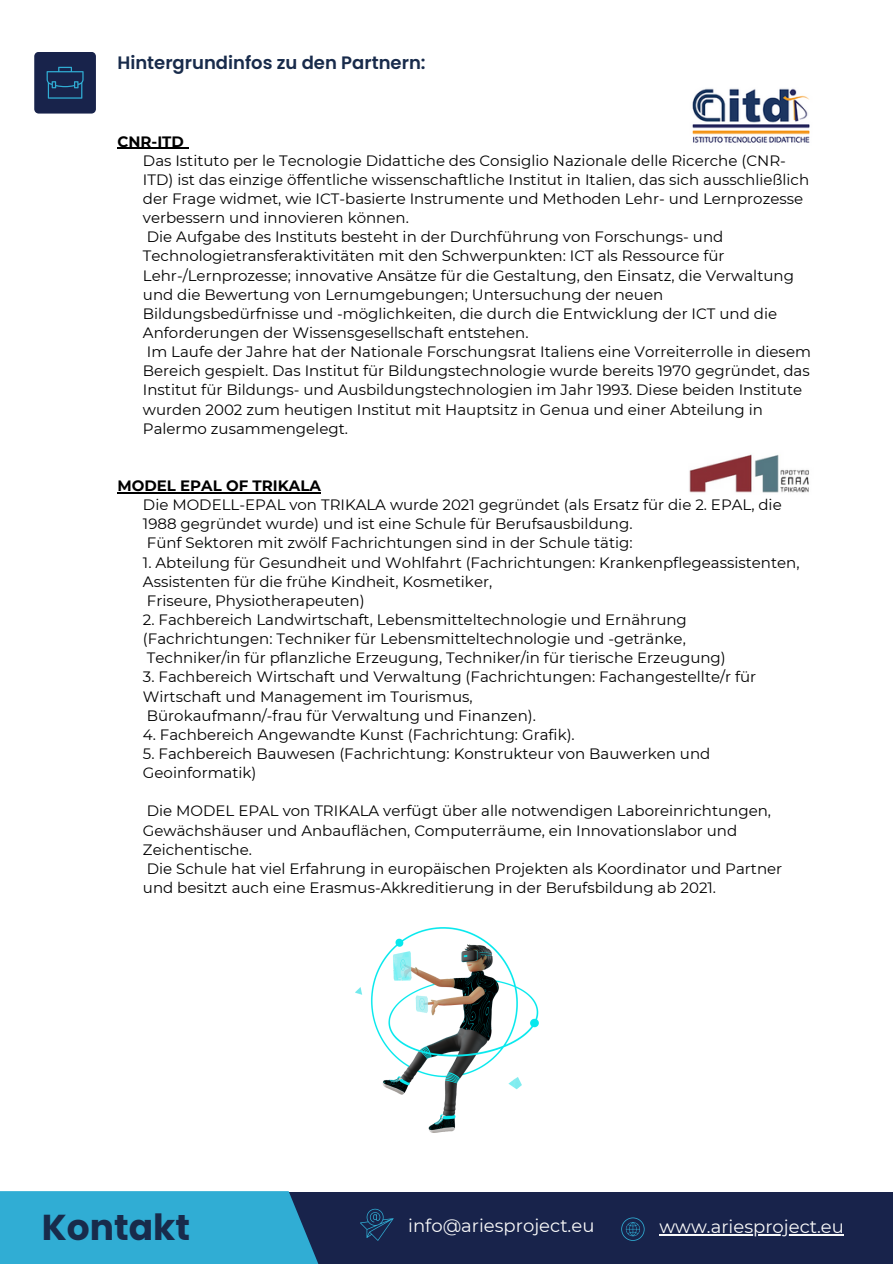
<style>
.page{position:relative;width:893px;height:1264px;background:#fff}
.page>*{position:absolute;margin:0;border:0;box-sizing:border-box;transform-origin:0 0}
.t1{font:700 36px "Poppins";color:#182b4b}
.t2{font:18px "Montserrat";color:#fafafa}
.t3{font:600 18px "Poppins";color:#182b4b}
.t4{font:15px/19.2px "Montserrat";color:#000}
.t5{font:700 15px "Montserrat";color:#000}
</style>
<div class="page">
<div style="left:208px;top:1191px;width:684px;height:72px;background:#18234b"></div>
<svg style="left:0;top:1191px;width:452px;height:72px;fill:#30add4"></svg>
<svg style="left:621px;top:1217px;width:23px;height:23px"></svg>
<svg style="left:34px;top:52px;width:62px;height:62px;background:#1d2f56"></svg>
<img style="left:355px;top:927px;width:183px;height:205px">
<svg style="left:360px;top:1208px;width:33px;height:32px"></svg>
<hr style="left:117px;top:148px;width:67px;height:1px;background:#000">
<hr style="left:117px;top:492px;width:63px;height:1px;background:#000">
<hr style="left:180px;top:492px;width:141px;height:1px;background:#000">
<img style="left:692px;top:88px;width:118px;height:55px">
<img style="left:689px;top:454px;width:120px;height:39px">
<hr style="left:659px;top:1234px;width:184px;height:1px;background:#fafafa">
<p class="t3" style="left:117px;top:50px;width:310px">Hintergrundinfos zu den Partnern:</p>
<h2 class="t5" style="left:117px;top:132px;width:68px">CNR-ITD</h2>
<p class="t4" style="left:143px;top:151px;width:667px">Das Istituto per le Tecnologie Didattiche des Consiglio Nazionale delle Ricerche (CNR-ITD) ist das einzige öffentliche wissenschaftliche Institut in Italien, das sich ausschließlich der Frage widmet, wie ICT-basierte Instrumente und Methoden Lehr- und Lernprozesse verbessern und innovieren können.</p>
<p class="t4" style="left:143px;top:227px;width:652px">Die Aufgabe des Instituts besteht in der Durchführung von Forschungs- und Technologietransferaktivitäten mit den Schwerpunkten: ICT als Ressource für Lehr-/Lernprozesse; innovative Ansätze für die Gestaltung, den Einsatz, die Verwaltung und die Bewertung von Lernumgebungen; Untersuchung der neuen Bildungsbedürfnisse und -möglichkeiten, die durch die Entwicklung der ICT und die Anforderungen der Wissensgesellschaft entstehen.</p>
<p class="t4" style="left:143px;top:342px;width:669px">Im Laufe der Jahre hat der Nationale Forschungsrat Italiens eine Vorreiterrolle in diesem Bereich gespielt. Das Institut für Bildungstechnologie wurde bereits 1970 gegründet, das Institut für Bildungs- und Ausbildungstechnologien im Jahr 1993. Diese beiden Institute wurden 2002 zum heutigen Institut mit Hauptsitz in Genua und einer Abteilung in Palermo zusammengelegt.</p>
<p class="t5" style="left:117px;top:476px;width:205px">MODEL EPAL OF TRIKALA</p>
<p class="t4" style="left:143px;top:495px;width:640px">Die MODELL-EPAL von TRIKALA wurde 2021 gegründet (als Ersatz für die 2. EPAL, die<br>1988 gegründet wurde) und ist eine Schule für Berufsausbildung.</p>
<p class="t4" style="left:147px;top:533px;width:487px">Fünf Sektoren mit zwölf Fachrichtungen sind in der Schule tätig:</p>
<p class="t4" style="left:143px;top:552px;width:658px">1. Abteilung für Gesundheit und Wohlfahrt (Fachrichtungen: Krankenpflegeassistenten,<br>Assistenten für die frühe Kindheit, Kosmetiker,</p>
<p class="t4" style="left:147px;top:591px;width:219px">Friseure, Physiotherapeuten)</p>
<p class="t4" style="left:143px;top:610px;width:545px">2. Fachbereich Landwirtschaft, Lebensmitteltechnologie und Ernährung (Fachrichtungen: Techniker für Lebensmitteltechnologie und -getränke,</p>
<p class="t4" style="left:147px;top:648px;width:580px">Techniker/in für pflanzliche Erzeugung, Techniker/in für tierische Erzeugung)</p>
<p class="t4" style="left:143px;top:667px;width:615px">3. Fachbereich Wirtschaft und Verwaltung (Fachrichtungen: Fachangestellte/r für<br>Wirtschaft und Management im Tourismus,</p>
<p class="t4" style="left:147px;top:705px;width:390px">Bürokaufmann/-frau für Verwaltung und Finanzen).</p>
<p class="t4" style="left:143px;top:724px;width:433px">4. Fachbereich Angewandte Kunst (Fachrichtung: Grafik).</p>
<p class="t4" style="left:143px;top:744px;width:569px">5. Fachbereich Bauwesen (Fachrichtung: Konstrukteur von Bauwerken und<br>Geoinformatik)</p>
<p class="t4" style="left:143px;top:801px;width:629px">Die MODEL EPAL von TRIKALA verfügt über alle notwendigen Laboreinrichtungen,<br>Gewächshäuser und Anbauflächen, Computerräume, ein Innovationslabor und<br>Zeichentische.</p>
<p class="t4" style="left:143px;top:858px;width:640px">Die Schule hat viel Erfahrung in europäischen Projekten als Koordinator und Partner und besitzt auch eine Erasmus-Akkreditierung in der Berufsbildung ab 2021.</p>
<h1 class="t1" style="left:42px;top:1201px;width:150px">Kontakt</h1>
<p class="t2" style="left:408px;top:1214px;width:188px">info@ariesproject.eu</p>
<p class="t2" style="left:659px;top:1215px;width:186px">www.ariesproject.eu</p>
</div>
